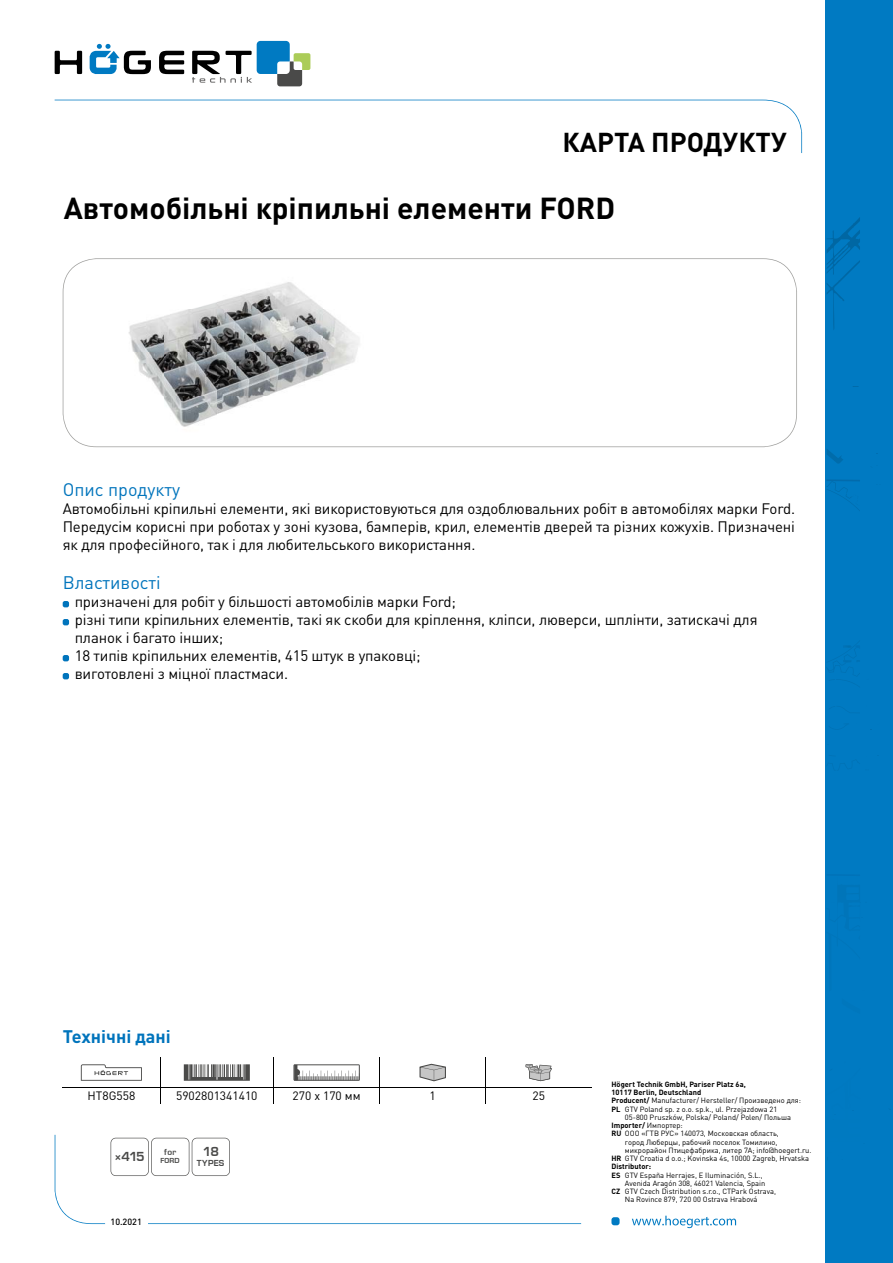
<style>
.page{position:relative;width:893px;height:1263px;background:#fff}
.page>*{position:absolute;margin:0;border:0;box-sizing:border-box;transform-origin:0 0}
.t1{font:700 30px "DIN Pro";color:#000}
.t2{font:700 27px "DIN Pro";color:#000}
.t3{font:18px "DIN Pro";color:#0074bc}
.t4{font:700 18px "DIN Pro";color:#0074bc}
.t5{font:15px/18px "DIN Pro";letter-spacing:-.01em;color:#000;text-align:justify}
.t6{font:700 12.15px "Euromode";color:#4a4a49}
.t7{font:12px "DIN Pro";color:#000}
.t8{font:500 9px "DIN Pro";color:#000}
.t9{font:700 8.1px "Euromode";letter-spacing:.035em;color:#4a4a49}
.t10{font:7.5px/8.2px "DIN Pro";color:#000}
.t11{font:700 7.5px "DIN Pro";color:#000}
.t12{font:700 6.75px "Euromode";color:#4a4a49}
.s1{font-weight:700}
.s2{font-weight:400}
</style>
<div class="page">
<svg style="left:55px;top:51px;width:27px;height:23px"></svg>
<svg style="left:159px;top:51px;width:25px;height:23px"></svg>
<svg style="left:90px;top:44px;width:61px;height:30px"></svg>
<svg style="left:192px;top:41px;width:118px;height:45px"></svg>
<div style="left:825px;top:0;width:68px;height:1263px;background:#007ac2"></div>
<svg style="left:826px;top:250px;width:33px;height:137px"></svg>
<img style="left:827px;top:217px;width:33px;height:58px">
<img style="left:827px;top:449px;width:16px;height:15px">
<img style="left:828px;top:648px;width:28px;height:17px">
<img style="left:827px;top:665px;width:14px;height:8px">
<img style="left:843px;top:660px;width:17px;height:53px">
<img style="left:844px;top:645px;width:14px;height:3px">
<div style="left:611px;top:1217px;width:9px;height:8px;background:#007ac2;border-radius:3px"></div>
<svg style="left:632px;top:1216px;width:104px;height:12px"></svg>
<svg style="left:63px;top:601px;width:6px;height:6px"></svg>
<svg style="left:63px;top:619px;width:6px;height:6px"></svg>
<svg style="left:63px;top:655px;width:6px;height:6px"></svg>
<svg style="left:63px;top:673px;width:6px;height:6px"></svg>
<svg style="left:160px;top:1058px;width:1px;height:46px"></svg>
<svg style="left:273px;top:1058px;width:1px;height:46px"></svg>
<svg style="left:379px;top:1058px;width:1px;height:46px"></svg>
<hr style="left:63px;top:1087px;width:97px;height:1px;background:#000">
<hr style="left:160px;top:1087px;width:114px;height:1px;background:#000">
<hr style="left:274px;top:1087px;width:106px;height:1px;background:#000">
<hr style="left:380px;top:1087px;width:106px;height:1px;background:#000">
<hr style="left:486px;top:1087px;width:106px;height:1px;background:#000">
<svg style="left:81px;top:1064px;width:61px;height:17px"></svg>
<svg style="left:184px;top:1064px;width:66px;height:17px"></svg>
<svg style="left:293px;top:1064px;width:67px;height:17px"></svg>
<svg style="left:419px;top:1064px;width:27px;height:17px"></svg>
<svg style="left:526px;top:1064px;width:26px;height:17px"></svg>
<svg style="left:63px;top:258px;width:734px;height:189px"></svg>
<svg style="left:111px;top:1138px;width:119px;height:38px"></svg>
<h2 class="t2" style="left:563px;top:124px;width:226px">КАРТА ПРОДУКТУ</h2>
<h1 class="t1" style="left:64px;top:187px;width:553px">Автомобільні кріпильні елементи FORD</h1>
<h3 class="t3" style="left:63px;top:477px;width:119px">Опис продукту</h3>
<p class="t5" style="left:63px;top:499px;width:734px">Автомобільні кріпильні елементи, які використовуються для оздоблювальних робіт в автомобілях марки Ford.<br>Передусім корисні при роботах у зоні кузова, бамперів, крил, елементів дверей та різних кожухів. Призначені як для професійного, так і для любительського використання.</p>
<h3 class="t3" style="left:63px;top:571px;width:100px">Властивості</h3>
<p class="t5" style="left:75px;top:592px;width:684px;text-align:left">призначені для робіт у більшості автомобілів марки Ford;<br>різні типи кріпильних елементів, такі як скоби для кріплення, кліпси, люверси, шплінти, затискачі для планок і багато інших;<br>18 типів кріпильних елементів, 415 штук в упаковці;<br>виготовлені з міцної пластмаси.</p>
<h3 class="t4" style="left:63px;top:1024px;width:110px">Технічні дані</h3>
<h3 class="t7" style="left:87px;top:1087px;width:49px">HT8G558</h3>
<h3 class="t7" style="left:176px;top:1087px;width:83px">5902801341410</h3>
<h3 class="t7" style="left:293px;top:1087px;width:70px">270 x 170 мм</h3>
<h3 class="t7" style="left:430px;top:1087px;width:8px">1</h3>
<h3 class="t7" style="left:533px;top:1087px;width:14px">25</h3>
<h3 class="t6" style="left:115px;top:1149px;width:32px">×415</h3>
<p class="t9" style="left:164px;top:1147px;width:13px">for</p>
<p class="t12" style="left:161px;top:1156px;width:21px">FORD</p>
<h3 class="t6" style="left:203px;top:1144px;width:18px">18</h3>
<p class="t9" style="left:197px;top:1158px;width:29px">TYPES</p>
<p class="t8" style="left:111px;top:1216px;width:33px">10.2021</p>
<p class="t10" style="left:611px;top:1080px;width:191px"><span class="s1">Högert Technik GmbH, Pariser Platz 6a,<br>10117 Berlin, Deutschland<br>Producent/</span> Manufacturer/ Hersteller/ Произведено для:<br><span class="s1">PL</span> GTV Poland sp. z o.o. sp.k., ul. Przejazdowa 21</p>
<p class="t10" style="left:625px;top:1113px;width:168px">05-800 Pruszków, Polska/ Poland/ Polen/ Польша</p>
<p class="t11" style="left:611px;top:1120px;width:73px">Importer/ <span class="s2">Импортер:</span></p>
<p class="t10" style="left:611px;top:1129px;width:169px"><span class="s1">RU</span> ООО «ГТВ РУС» 140073, Московская область,</p>
<p class="t10" style="left:625px;top:1137px;width:154px">город Люберцы, рабочий поселок Томилино,</p>
<p class="t10" style="left:625px;top:1146px;width:188px">микрорайон Птицефабрика, литер 7А; info@hoegert.ru.</p>
<p class="t10" style="left:611px;top:1154px;width:199px"><span class="s1">HR</span> GTV Croatia d o.o.; Kovinska 4s, 10000 Zagreb, Hrvatska</p>
<p class="t11" style="left:611px;top:1161px;width:41px">Distributor:</p>
<p class="t10" style="left:611px;top:1170px;width:153px"><span class="s1">ES</span> GTV España Herrajes, E Iluminación, S.L.,</p>
<p class="t10" style="left:625px;top:1179px;width:142px">Avenida Aragón 308, 46021 Valencia, Spain</p>
<p class="t10" style="left:611px;top:1187px;width:166px"><span class="s1">CZ</span> GTV Czech Distribution s.r.o., CTPark Ostrava,</p>
<p class="t10" style="left:625px;top:1195px;width:134px">Na Rovince 879, 720 00 Ostrava Hrabová</p>
</div>
